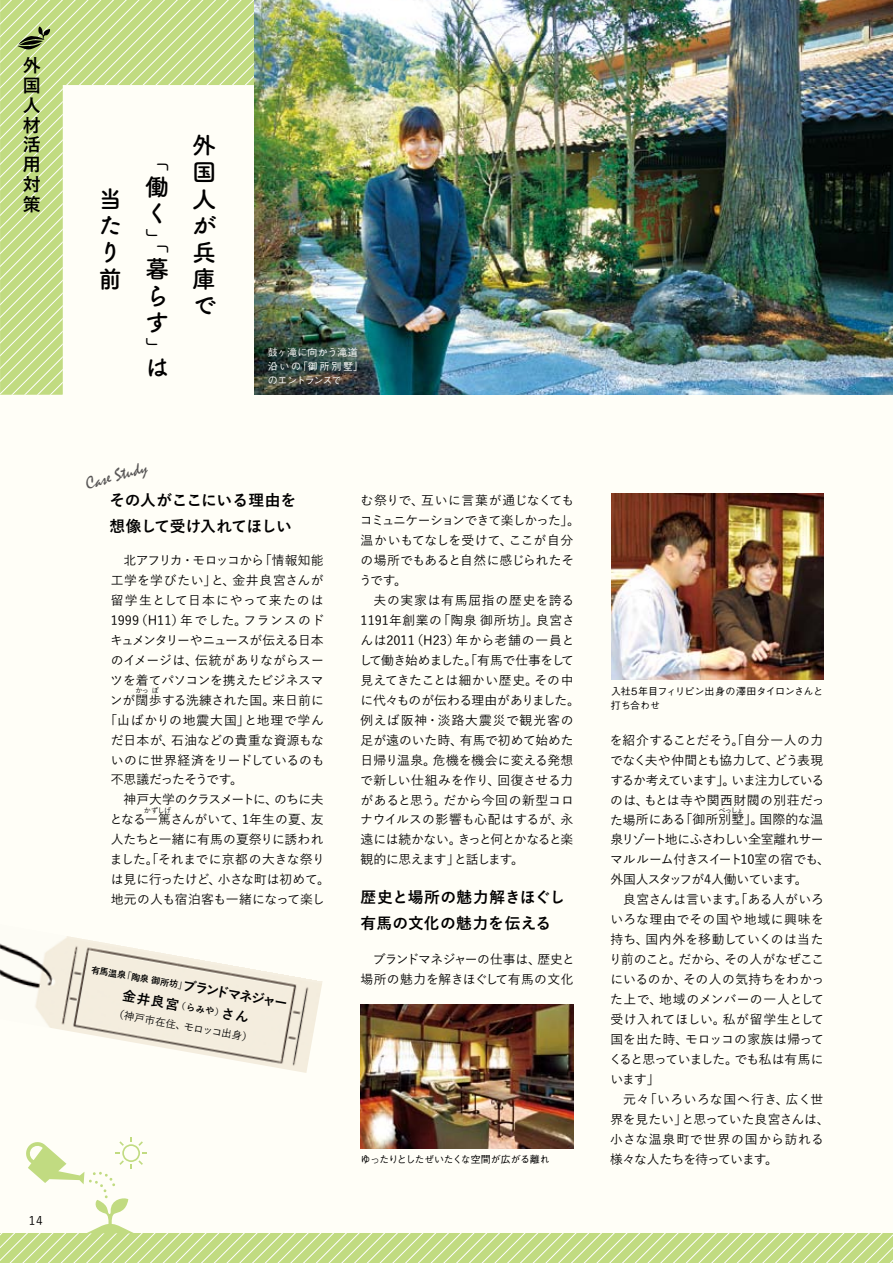
<style>
.page{position:relative;width:893px;height:1263px;background:#fffef7}
.page>*{position:absolute;margin:0;border:0;box-sizing:border-box;transform-origin:0 0}
.t1{font:24.15px/26.7px "Tsuku B Rd Gothic Bold 90 pv RKSJ V";color:#000}
.t2{font:18px/19.8px "Yu Go Bold 90 pv RKSJ V";color:#000;text-align:justify}
.t3{font:17.7px "Mistral";color:#595757}
.t4{font:15.75px/25.7px "Yu Go Bold 90 pv RKSJ H";letter-spacing:.02em;color:#000}
.t5{font:15.75px/25.7px "Yu Go Bold 90 pv RKSJ H";letter-spacing:-.025em;color:#000}
.t6{font:13.5px "Yu Go Bold 90 pv RKSJ H";color:#000}
.t7{font:12.9px/20px "Yu Go Medium 90 pv RKSJ H";letter-spacing:-.005em;color:#000}
.t8{font:12.9px/20px "Yu Go Medium 90 pv RKSJ H";letter-spacing:-.025em;color:#000}
.t9{font:12.9px "Yu Go Medium 90 pv RKSJ H";letter-spacing:-.07em;color:#000}
.t10{font:12.9px "Yu Go Medium 90 pv RKSJ H";letter-spacing:.05em;color:#000}
.t11{font:12.9px "Yu Go Medium 90 pv RKSJ H";letter-spacing:-.065em;color:#000}
.t12{font:12.9px "Yu Go Medium 90 pv RKSJ H";letter-spacing:-.11em;color:#000}
.t13{font:12.9px "Yu Go Medium 90 pv RKSJ H";letter-spacing:.045em;color:#000}
.t14{font:12.9px "Yu Go Medium 90 pv RKSJ H";letter-spacing:.06em;color:#000}
.t15{font:12.9px "Yu Go Medium 90 pv RKSJ H";letter-spacing:-.03em;color:#000}
.t16{font:12.9px "Yu Go Medium 90 pv RKSJ H";letter-spacing:.065em;color:#000}
.t17{font:12.9px "Yu Go Medium 90 pv RKSJ H";letter-spacing:-.045em;color:#000}
.t18{font:12px "Yu Go Medium 90 pv RKSJ H";color:#000}
.t19{font:10.5px "Yu Go Medium 90 pv RKSJ H";color:#000}
.t20{font:10.05px/14.2px "Gothic BBB Pro Medium 90 pv RKSJ H";letter-spacing:-.025em;color:#000}
.t21{font:10.05px/14.2px "Gothic BBB Pro Medium 90 pv RKSJ H";letter-spacing:-.015em;color:#fff}
.t22{font:9px "Yu Go Bold 90 pv RKSJ H";color:#000}
.t23{font:7.2px "Yu Go Medium 90 pv RKSJ H";letter-spacing:-.09em;color:#000}
</style>
<div class="page">
<svg style="left:0;top:0;width:254px;height:395px"></svg>
<svg style="left:892px;top:0;width:1px;height:85px"></svg>
<svg style="left:0;top:1137px;width:893px;height:126px"></svg>
<img style="left:254px;top:0;width:638px;height:395px">
<img style="left:361px;top:1004px;width:212px;height:145px">
<img style="left:611px;top:494px;width:212px;height:185px">
<img style="left:0;top:936px;width:323px;height:137px">
<svg style="left:18px;top:26px;width:33px;height:23px"></svg>
<svg style="left:215px;top:1007px;width:34px;height:16px"></svg>
<h2 class="t2" style="left:23px;top:56px;width:19px">外国人材活用対策</h2>
<p class="t18" style="left:29px;top:1210px;width:15px">14</p>
<h1 class="t1" style="left:98px;top:184px;width:24px">当たり前</h1>
<h1 class="t1" style="left:145px;top:145px;width:25px">「働く」「暮らす」</h1>
<h1 class="t1" style="left:145px;top:352px;width:23px">は</h1>
<h1 class="t1" style="left:192px;top:131px;width:25px;text-align:justify">外国人が兵庫で</h1>
<h3 class="t3" style="left:84px;top:474px;width:65px;rotate:-15deg">Case Study</h3>
<p class="t21" style="left:268px;top:344px;width:97px">鼓ヶ滝に向かう滝道沿いの「御所別墅」のエントランスで</p>
<p class="t5" style="left:109px;top:488px;width:188px">その人がここにいる理由を想像して受け入れてほしい</p>
<p class="t11" style="left:111px;top:548px;width:214px">　北アフリカ・モロッコから「情報知能</p>
<p class="t13" style="left:111px;top:568px;width:214px">工学を学びたい」と、金井良宮さんが</p>
<p class="t16" style="left:111px;top:588px;width:215px">留学生として日本にやって来たのは</p>
<p class="t10" style="left:111px;top:608px;width:215px">1999（H11）年でした。フランスのド</p>
<p class="t12" style="left:110px;top:628px;width:215px">キュメンタリーやニュースが伝える日本</p>
<p class="t7" style="left:111px;top:648px;width:215px">のイメージは、伝統がありながらスー</p>
<p class="t7" style="left:110px;top:668px;width:215px">ツを着てパソコンを携えたビジネスマ</p>
<p class="t7" style="left:110px;top:688px;width:216px">ンが闊歩する洗練された国。来日前に</p>
<p class="t14" style="left:104px;top:708px;width:221px">「山ばかりの地震大国」と地理で学ん</p>
<p class="t7" style="left:111px;top:728px;width:215px">だ日本が、石油などの貴重な資源もな</p>
<p class="t7" style="left:111px;top:748px;width:215px">いのに世界経済をリードしているのも</p>
<p class="t17" style="left:111px;top:768px;width:134px">不思議だったそうです。</p>
<p class="t9" style="left:111px;top:788px;width:214px">　神戸大学のクラスメートに、のちに夫</p>
<p class="t7" style="left:110px;top:808px;width:215px">となる一篤さんがいて、1年生の夏、友</p>
<p class="t7" style="left:111px;top:828px;width:214px">人たちと一緒に有馬の夏祭りに誘われ</p>
<p class="t7" style="left:110px;top:848px;width:217px">ました。「それまでに京都の大きな祭り</p>
<p class="t8" style="left:111px;top:868px;width:221px">は見に行ったけど、小さな町は初めて。</p>
<p class="t15" style="left:111px;top:887px;width:216px">地元の人も宿泊客も一緒になって楽し</p>
<p class="t23" style="left:135px;top:684px;width:25px">かっ ぽ</p>
<p class="t23" style="left:144px;top:803px;width:29px">かずしげ</p>
<p class="t22" style="left:92px;top:964px;width:99px;rotate:10deg">有馬温泉「陶泉 御所坊」</p>
<p class="t6" style="left:124px;top:988px;width:59px;rotate:10deg">金井良宮</p>
<p class="t6" style="left:184px;top:978px;width:108px;rotate:10deg">ブランドマネジャー</p>
<p class="t19" style="left:116px;top:1004px;width:142px;rotate:10deg">（神戸市在住、モロッコ出身）</p>
<p class="t22" style="left:178px;top:1000px;width:40px;rotate:10deg">（らみや</p>
<p class="t7" style="left:359px;top:489px;width:222px">む祭りで、互いに言葉が通じなくてもコミュニケーションできて楽しかった」。温かいもてなしを受けて、ここが自分の場所でもあると自然に感じられたそうです。<br>　夫の実家は有馬屈指の歴史を誇る<br>1191年創業の「陶泉 御所坊」。良宮さんは2011（H23）年から老舗の一員として働き始めました。「有馬で仕事をして見えてきたことは細かい歴史。その中に代々ものが伝わる理由がありました。例えば阪神・淡路大震災で観光客の足が遠のいた時、有馬で初めて始めた日帰り温泉。危機を機会に変える発想で新しい仕組みを作り、回復させる力があると思う。だから今回の新型コロナウイルスの影響も心配はするが、永遠には続かない。きっと何とかなると楽観的に思えます」と話します。</p>
<p class="t4" style="left:361px;top:885px;width:206px">歴史と場所の魅力解きほぐし有馬の文化の魅力を伝える</p>
<p class="t8" style="left:361px;top:948px;width:216px">　ブランドマネジャーの仕事は、歴史と場所の魅力を解きほぐして有馬の文化</p>
<p class="t20" style="left:361px;top:1150px;width:191px">ゆったりとしたぜいたくな空間が広がる離れ</p>
<p class="t20" style="left:611px;top:683px;width:214px">入社5年目フィリピン出身の澤田タイロンさんと打ち合わせ</p>
<p class="t9" style="left:610px;top:728px;width:148px">を紹介することだそう「自</p>
<p class="t7" style="left:609px;top:728px;width:222px;text-indent:122px">。 分一人の力でなく夫や仲間とも協力して、どう表現するか考えています」。いま注力しているのは、もとは寺や関西財閥の別荘だった場所にある「御所別墅」。国際的な温泉リゾート地にふさわしい全室離れサーマルルーム付きスイート10室の宿でも、外国人スタッフが4人働いています。<br>　良宮さんは言います。「ある人がいろいろな理由でその国や地域に興味を持ち、国内外を移動していくのは当たり前のこと。だから、その人がなぜここにいるのか、その人の気持ちをわかった上で、地域のメンバーの一人として受け入れてほしい。私が留学生として国を出た時、モロッコの家族は帰ってくると思っていました。でも私は有馬にいます」<br>　元々「いろいろな国へ行き、広く世界を見たい」と思っていた良宮さんは、小さな温泉町で世界の国から訪れる様々な人たちを待っています。</p>
<p class="t23" style="left:718px;top:803px;width:27px">べっしょ</p>
</div>
